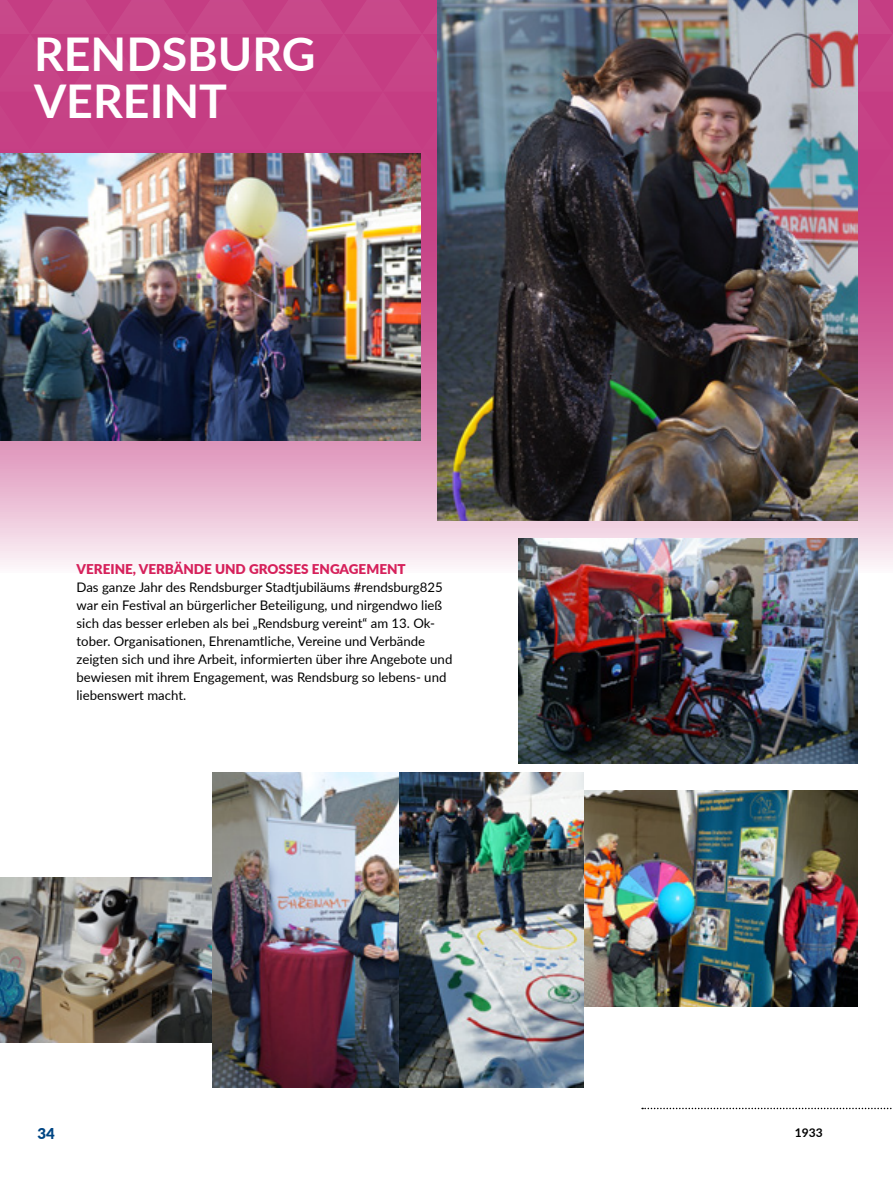
<style>
.page{position:relative;width:893px;height:1191px;background:#fff}
.page>*{position:absolute;margin:0;border:0;box-sizing:border-box;transform-origin:0 0}
.t1{font:700 46.5px/46.5px "Lato";color:#fff}
.t2{font:900 15px "Lato";color:#004684}
.t3{font:900 13.5px "Lato";color:#d6215b}
.t4{font:13.2px/18px "Lato";color:#000}
.t5{font:700 12px "Lato";color:#000}
</style>
<div class="page">
<svg style="left:642px;top:1107px;width:250px;height:2px"></svg>
<svg style="left:0;top:439px;width:893px;height:134px;background:#ecc5d9"></svg>
<svg style="left:0;top:0;width:893px;height:439px;background:#c64588"></svg>
<img style="left:0;top:154px;width:421px;height:286px">
<img style="left:438px;top:0;width:419px;height:520px">
<img style="left:0;top:877px;width:213px;height:165px">
<img style="left:584px;top:790px;width:273px;height:216px">
<img style="left:398px;top:772px;width:186px;height:315px">
<img style="left:213px;top:772px;width:185px;height:315px">
<img style="left:519px;top:538px;width:338px;height:225px">
<h1 class="t1" style="left:34px;top:29px;width:283px">RENDSBURG<br>VEREINT</h1>
<p class="t3" style="left:77px;top:559px;width:331px">VEREINE, VERBÄNDE UND GROSSES ENGAGEMENT</p>
<p class="t4" style="left:77px;top:578px;width:377px">Das ganze Jahr des Rendsburger Stadtjubiläums #rendsburg825 war ein Festival an bürgerlicher Beteiligung, und nirgendwo ließ sich das besser erleben als bei „Rendsburg vereint“ am 13. Ok&shy;tober. Organisationen, Ehrenamtliche, Vereine und Verbände zeigten sich und ihre Arbeit, informierten über ihre Angebote und bewiesen mit ihrem Engagement, was Rendsburg so lebens- und liebenswert macht.</p>
<p class="t2" style="left:37px;top:1122px;width:19px">34</p>
<p class="t5" style="left:795px;top:1123px;width:29px">1933</p>
</div>
